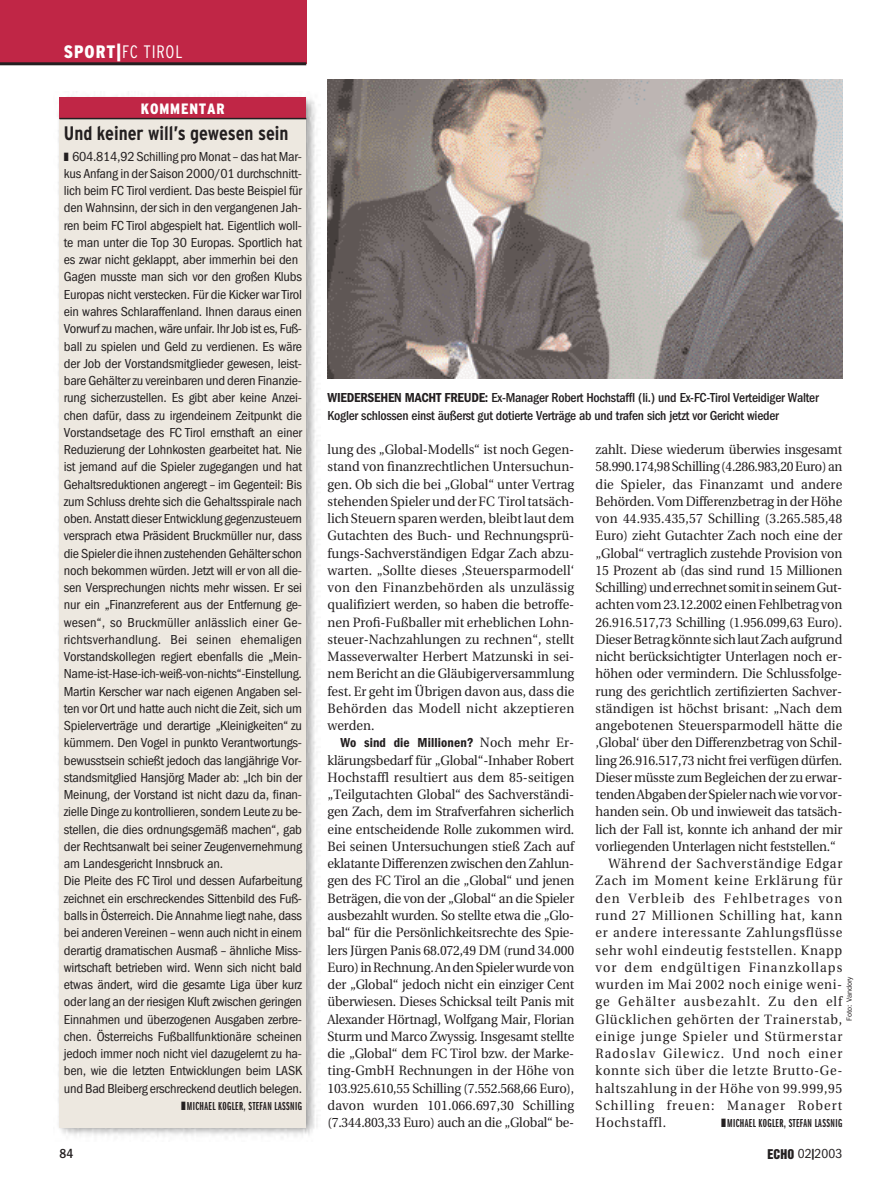
<style>
.page{position:relative;width:893px;height:1190px;background:#fff}
.page>*{position:absolute;margin:0;border:0;box-sizing:border-box;transform-origin:0 0}
.t1{font:700 condensed 19.5px "Interstate";color:#231f20}
.t2{font:300 condensed 18px "Interstate";letter-spacing:.045em;color:#fff}
.t3{font:900 condensed 15px "Interstate";letter-spacing:.055em;color:#fff}
.t4{font:condensed 13.5px/17.2px "Franklin Gothic";letter-spacing:-.015em;color:#231f20;scale:1.05 1}
.t5{font:13.5px/17.2px "Utopia";letter-spacing:-.005em;color:#231f20;text-align:justify;scale:.95 1}
.t6{font:13.5px "Utopia";letter-spacing:.055em;color:#231f20;scale:.95 1}
.t7{font:500 condensed 13.5px/17.2px "Franklin Gothic";letter-spacing:-.015em;color:#231f20}
.t8{font:13.5px "Utopia";letter-spacing:.08em;color:#231f20;scale:.95 1}
.t9{font:13.5px "Utopia";letter-spacing:-.025em;color:#231f20;scale:.95 1}
.t10{font:13.5px "Utopia";letter-spacing:.045em;color:#231f20;scale:.95 1}
.t11{font:13.5px "Utopia";letter-spacing:.065em;color:#231f20;scale:.95 1}
.t12{font:600 condensed 13.5px "Franklin Gothic";letter-spacing:.01em;color:#231f20}
.t13{font:13.5px "Utopia";letter-spacing:.06em;color:#231f20;scale:.95 1}
.t14{font:condensed 13.5px "Franklin Gothic";letter-spacing:-.015em;color:#231f20}
.t15{font:12px "Franklin Gothic Demi X Cmpr";letter-spacing:.03em;color:#231f20}
.t16{font:7.5px "Franklin Gothic";color:#231f20}
.s1{font-weight:900}
.s2{font-weight:600}
.s3{font-family:"Utopia";font-weight:400;font-stretch:normal}
.s4{font-family:"Helvetica Inserat";font-stretch:normal;font-size:12.3px}
.s5{font-family:"Helvetica Inserat";font-stretch:normal;font-size:10.8px}
</style>
<div class="page">
<img style="left:58px;top:91px;width:259px;height:1047px">
<div style="left:0;top:0;width:306px;height:63px;background:#c02646"></div>
<hr style="left:0;top:62px;width:306px;height:3px;background:#231f20">
<img style="left:327px;top:80px;width:515px;height:299px">
<div style="left:60px;top:117px;width:246px;height:1010px;background:#ede8e0"></div>
<div style="left:60px;top:98px;width:246px;height:21px;background:#c02646"></div>
<hr style="left:60px;top:118px;width:246px;height:1px;background:#231f20">
<h2 class="t2" style="left:64px;top:45px;width:120px"><span class="s1">SPORT|</span>FC TIROL</h2>
<p class="t3" style="left:141px;top:103px;width:85px">KOMMENTAR</p>
<h1 class="t1" style="left:64px;top:126px;width:226px">Und keiner will’s gewesen sein</h1>
<p class="t4" style="left:64px;top:149px;width:228px">❚ 604.814,92 Schilling pro Monat – das hat Mar&shy;kus Anfang in der Saison 2000/01 durchschnitt&shy;lich beim FC Tirol verdient. Das beste Beispiel für den Wahnsinn, der sich in den vergangenen Jah&shy;ren beim FC Tirol abgespielt hat. Eigentlich woll&shy;te man unter die Top 30 Europas. Sportlich hat es zwar nicht geklappt, aber immerhin bei den Gagen musste man sich vor den großen Klubs Europas nicht verstecken. Für die Kicker war Tirol ein wahres Schlaraffenland. Ihnen daraus einen Vorwurf zu machen, wäre unfair. Ihr Job ist es, Fuß&shy;ball zu spielen und Geld zu verdienen. Es wäre der Job der Vorstandsmitglieder gewesen, leist&shy;bare Gehälter zu vereinbaren und deren Finanzie&shy;rung sicherzustellen. Es gibt aber keine Anzei&shy;chen dafür, dass zu irgendeinem Zeitpunkt die Vorstandsetage des FC Tirol ernsthaft an einer Reduzierung der Lohnkosten gearbeitet hat. Nie ist jemand auf die Spieler zugegangen und hat Gehaltsreduktionen angeregt – im Gegenteil: Bis zum Schluss drehte sich die Gehaltsspirale nach oben. Anstatt dieser Entwicklung gegenzusteuern versprach etwa Präsident Bruckmüller nur, dass die Spieler die ihnen zustehenden Gehälter schon noch bekommen würden. Jetzt will er von all die&shy;sen Versprechungen nichts mehr wissen. Er sei nur ein „Finanzreferent aus der Entfernung ge&shy;wesen“, so Bruckmüller anlässlich einer Ge&shy;richtsverhandlung. Bei seinen ehemaligen Vorstandskollegen regiert ebenfalls die „Mein-Name-ist-Hase-ich-weiß-von-nichts“-Einstellung.<br>Martin Kerscher war nach eigenen Angaben sel&shy;ten vor Ort und hatte auch nicht die Zeit, sich um Spielerverträge und derartige „Kleinigkeiten“ zu kümmern. Den Vogel in punkto Verantwortungs&shy;bewusstsein schießt jedoch das langjährige Vor&shy;standsmitglied Hansjörg Mader ab: „Ich bin der Meinung, der Vorstand ist nicht dazu da, finan&shy;zielle Dinge zu kontrollieren, sondern Leute zu be&shy;stellen, die dies ordnungsgemäß machen“, gab der Rechtsanwalt bei seiner Zeugenvernehmung am Landesgericht Innsbruck an.<br>Die Pleite des FC Tirol und dessen Aufarbeitung zeichnet ein erschreckendes Sittenbild des Fuß&shy;balls in Österreich. Die Annahme liegt nahe, dass bei anderen Vereinen – wenn auch nicht in einem derartig dramatischen Ausmaß – ähnliche Miss&shy;wirtschaft betrieben wird. Wenn sich nicht bald etwas ändert, wird die gesamte Liga über kurz oder lang an der riesigen Kluft zwischen geringen Einnahmen und überzogenen Ausgaben zerbre&shy;chen. Österreichs Fußballfunktionäre scheinen jedoch immer noch nicht viel dazugelernt zu ha&shy;ben, wie die letzten Entwicklungen beim LASK und Bad Bleiberg erschreckend deutlich belegen.</p>
<p class="t15" style="left:181px;top:1101px;width:122px">❚MICHAEL KOGLER, STEFAN LASSNIG</p>
<p class="t7" style="left:60px;top:1145px;width:15px">84</p>
<p class="t7" style="left:327px;top:390px;width:492px"><span class="s2">WIEDERSEHEN MACHT FREUDE:</span> Ex-Manager Robert Hochstaffl (li.) und Ex-FC-Tirol Verteidiger Walter<br>Kogler schlossen einst äußerst gut dotierte Verträge ab und trafen sich jetzt vor Gericht wieder</p>
<p class="t5" style="left:327px;top:442px;width:261px">lung des „Global-Modells“ ist noch Gegen&shy;stand von finanzrechtlichen Untersuchun&shy;gen. Ob sich die bei „Global“ unter Vertrag stehenden Spieler und der FC Tirol tatsäch&shy;lich Steuern sparen werden, bleibt laut dem Gutachten des Buch- und Rechnungsprü&shy;fungs-Sachverständigen Edgar Zach abzu&shy;warten. „Sollte dieses ‚Steuersparmodell‘ von den Finanzbehörden als unzulässig qualifiziert werden, so haben die betroffe&shy;nen Profi-Fußballer mit erheblichen Lohn&shy;steuer-Nachzahlungen zu rechnen“, stellt Masseverwalter Herbert Matzunski in sei&shy;nem Bericht an die Gläubigerversammlung fest. Er geht im Übrigen davon aus, dass die Behörden das Modell nicht akzeptieren werden.</p>
<p class="t12" style="left:340px;top:738px;width:235px">Wo sind die Millionen? <span class="s3">Noch mehr Er-</span></p>
<p class="t5" style="left:327px;top:752px;width:261px">klärungsbedarf für „Global“-Inhaber Robert Hochstaffl resultiert aus dem 85-seitigen „Teilgutachten Global“ des Sachverständi&shy;gen Zach, dem im Strafverfahren sicherlich eine entscheidende Rolle zukommen wird.<br>Bei seinen Untersuchungen stieß Zach auf eklatante Differenzen zwischen den Zahlun&shy;gen des FC Tirol an die „Global“ und jenen Beträgen, die von der „Global“ an die Spieler ausbezahlt wurden. So stellte etwa die „Glo&shy;bal“ für die Persönlichkeitsrechte des Spie&shy;lers Jürgen Panis 68.072,49 DM (rund 34.000<br>Euro) in Rechnung. An den Spieler wurde von der „Global“ jedoch nicht ein einziger Cent überwiesen. Dieses Schicksal teilt Panis mit Alexander Hörtnagl, Wolfgang Mair, Florian Sturm und Marco Zwyssig. Insgesamt stellte die „Global“ dem FC Tirol bzw. der Marke&shy;ting-GmbH Rechnungen in der Höhe von 103.925.610,55 Schilling (7.552.568,66 Euro), davon wurden 101.066.697,30 Schilling (7.344.803,33 Euro) auch an die „Global“ be-</p>
<p class="t5" style="left:595px;top:442px;width:261px">zahlt. Diese wiederum überwies insgesamt</p>
<p class="t9" style="left:595px;top:461px;width:261px">58.990.174,98 Schilling (4.286.983,20 Euro) an</p>
<p class="t5" style="left:595px;top:476px;width:261px">die Spieler, das Finanzamt und andere</p>
<p class="t5" style="left:595px;top:494px;width:261px">Behörden. Vom Differenzbetrag in der Höhe</p>
<p class="t5" style="left:595px;top:511px;width:261px">von 44.935.435,57 Schilling (3.265.585,48</p>
<p class="t5" style="left:595px;top:528px;width:261px">Euro) zieht Gutachter Zach noch eine der</p>
<p class="t5" style="left:595px;top:545px;width:261px">„Global“ vertraglich zustehde Provision von</p>
<p class="t5" style="left:595px;top:563px;width:261px">15 Prozent ab (das sind rund 15 Millionen</p>
<p class="t9" style="left:595px;top:582px;width:261px">Schilling) und errechnet somit in seinem Gut-</p>
<p class="t5" style="left:595px;top:597px;width:261px">achten vom 23.12.2002 einen Fehlbetrag von</p>
<p class="t5" style="left:595px;top:614px;width:261px">26.916.517,73 Schilling (1.956.099,63 Euro).</p>
<p class="t5" style="left:595px;top:632px;width:261px">Dieser Betrag könnte sich laut Zach aufgrund</p>
<p class="t5" style="left:595px;top:649px;width:261px">nicht berücksichtigter Unterlagen noch er-</p>
<p class="t5" style="left:595px;top:666px;width:261px">höhen oder vermindern. Die Schlussfolge-</p>
<p class="t5" style="left:595px;top:683px;width:261px">rung des gerichtlich zertifizierten Sachver-</p>
<p class="t5" style="left:595px;top:701px;width:261px">ständigen ist höchst brisant: „Nach dem</p>
<p class="t5" style="left:595px;top:718px;width:261px">angebotenen Steuersparmodell hätte die</p>
<p class="t5" style="left:595px;top:735px;width:261px">‚Global‘ über den Differenzbetrag von Schil-</p>
<p class="t5" style="left:595px;top:752px;width:261px">ling 26.916.517,73 nicht frei verfügen dürfen.</p>
<p class="t5" style="left:595px;top:770px;width:261px">Dieser müsste zum Begleichen der zu erwar-</p>
<p class="t5" style="left:595px;top:787px;width:261px">tenden Abgaben der Spieler nach wie vor vor-</p>
<p class="t5" style="left:595px;top:804px;width:261px">handen sein. Ob und inwieweit das tatsäch-</p>
<p class="t5" style="left:595px;top:821px;width:261px">lich der Fall ist, konnte ich anhand der mir</p>
<p class="t5" style="left:595px;top:839px;width:254px">vorliegenden Unterlagen nicht feststellen.“</p>
<p class="t6" style="left:608px;top:858px;width:248px">Während der Sachverständige Edgar</p>
<p class="t13" style="left:595px;top:875px;width:261px">Zach im Moment keine Erklärung für</p>
<p class="t8" style="left:595px;top:892px;width:261px">den Verbleib des Fehlbetrages von</p>
<p class="t6" style="left:595px;top:910px;width:261px">rund 27 Millionen Schilling hat, kann</p>
<p class="t6" style="left:595px;top:927px;width:261px">er andere interessante Zahlungsflüsse</p>
<p class="t6" style="left:595px;top:944px;width:261px">sehr wohl eindeutig feststellen. Knapp</p>
<p class="t8" style="left:595px;top:961px;width:261px">vor dem endgültigen Finanzkollaps</p>
<p class="t6" style="left:595px;top:979px;width:261px">wurden im Mai 2002 noch einige weni-</p>
<p class="t8" style="left:595px;top:996px;width:261px">ge Gehälter ausbezahlt. Zu den elf</p>
<p class="t6" style="left:595px;top:1013px;width:261px">Glücklichen gehörten der Trainerstab,</p>
<p class="t11" style="left:595px;top:1030px;width:261px">einige junge Spieler und Stürmerstar</p>
<p class="t8" style="left:595px;top:1048px;width:261px">Radoslav Gilewicz. Und noch einer</p>
<p class="t6" style="left:595px;top:1065px;width:261px">konnte sich über die letzte Brutto-Ge-</p>
<p class="t10" style="left:595px;top:1082px;width:261px">haltszahlung in der Höhe von 99.999,95</p>
<p class="t8" style="left:595px;top:1099px;width:261px">Schilling freuen: Manager Robert</p>
<p class="t6" style="left:595px;top:1117px;width:76px">Hochstaffl.</p>
<p class="t15" style="left:721px;top:1119px;width:123px">❚MICHAEL KOGLER, STEFAN LASSNIG</p>
<p class="t14" style="left:767px;top:1149px;width:76px"><span class="s4">ECHO</span> 02<span class="s5">|</span>2003</p>
<p class="t16" style="left:846px;top:1020px;width:46px;rotate:-90deg">Foto: Vandory</p>
</div>
